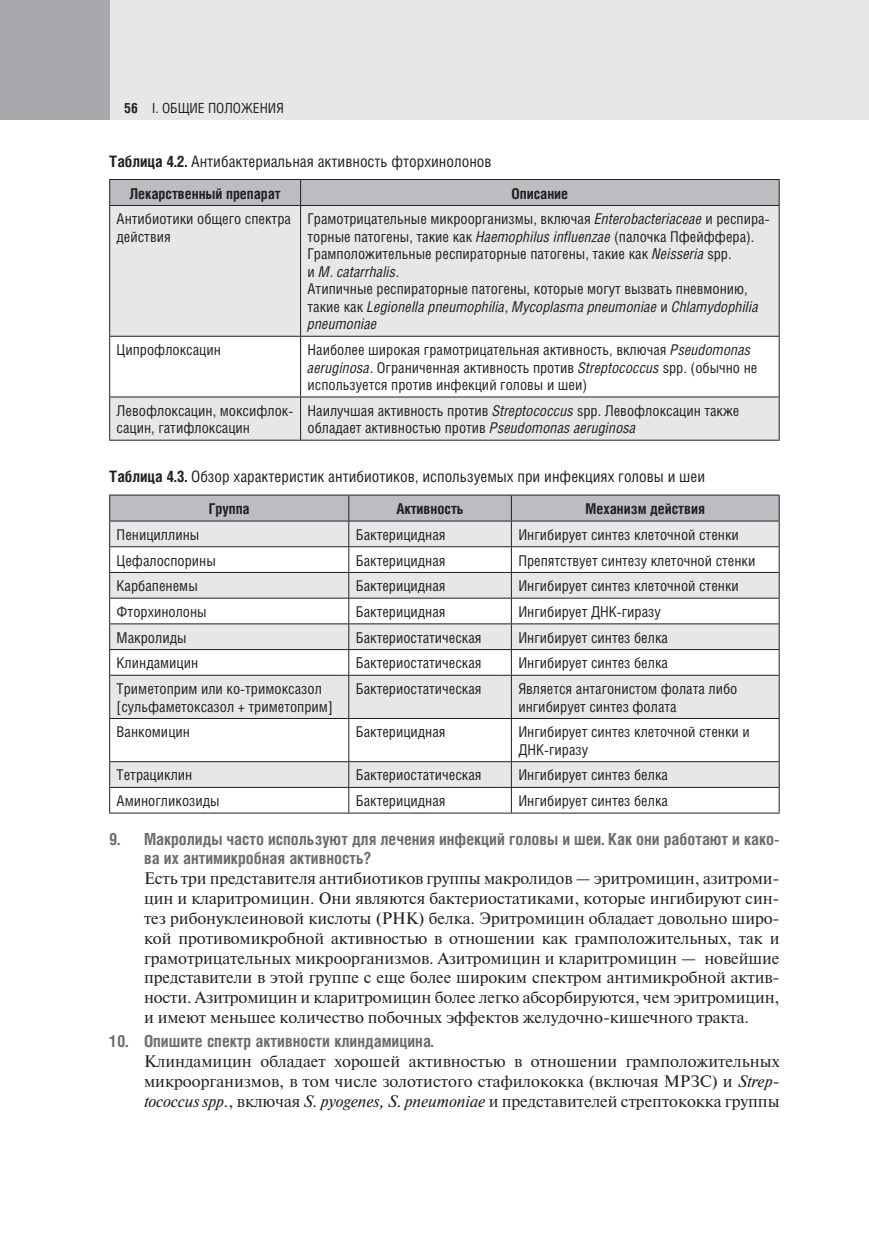
<style>
.page{position:relative;width:869px;height:1241px;background:#fff}
.page>*{position:absolute;margin:0;border:0;box-sizing:border-box;transform-origin:0 0}
.t1{font:16.62px/19.8px "Newton";letter-spacing:-.005em;color:#231f20}
.t2{font:15.75px "Helios Cond";color:#231f20}
.t3{font:14.88px/17.5px "Helios Cond";color:#231f20}
.t4{font:700 14.88px "Helios Cond";color:#231f20}
.t5{font:14px "Helios Cond";color:#231f20}
.s1{font-weight:700}
.s2{font-style:italic}
.s3{font-family:"Helios Cond";font-weight:700;color:#6c6d70}
</style>
<div class="page">
<div style="left:109px;top:0;width:734px;height:119px;background:#e6e7e9"></div>
<div style="left:843px;top:0;width:25px;height:119px;background:#e6e7e9"></div>
<div style="left:0;top:0;width:109px;height:119px;background:#a8a9ad"></div>
<svg style="left:110px;top:206px;width:668px;height:233px;fill:#e6e7e9"></svg>
<hr style="left:300px;top:206px;width:1px;height:130px;background:#231f20">
<hr style="left:300px;top:397px;width:1px;height:42px;background:#231f20">
<hr style="left:778px;top:336px;width:1px;height:60px;background:#231f20">
<hr style="left:109px;top:336px;width:1px;height:60px;background:#231f20">
<hr style="left:300px;top:336px;width:1px;height:60px;background:#231f20">
<div style="left:109px;top:179px;width:670px;height:26px;background:#bcbdc0"></div>
<hr style="left:109px;top:205px;width:191px;height:1px;background:#231f20">
<hr style="left:109px;top:206px;width:1px;height:130px;background:#231f20">
<hr style="left:300px;top:205px;width:479px;height:1px;background:#231f20">
<hr style="left:778px;top:206px;width:1px;height:130px;background:#231f20">
<hr style="left:109px;top:336px;width:670px;height:1px;background:#231f20">
<hr style="left:109px;top:396px;width:191px;height:1px;background:#231f20">
<hr style="left:109px;top:397px;width:1px;height:42px;background:#231f20">
<hr style="left:300px;top:396px;width:479px;height:1px;background:#231f20">
<hr style="left:778px;top:397px;width:1px;height:42px;background:#231f20">
<hr style="left:109px;top:439px;width:670px;height:1px;background:#231f20">
<svg style="left:110px;top:675px;width:668px;height:111px;fill:#e6e7e9"></svg>
<hr style="left:348px;top:675px;width:1px;height:43px;background:#231f20">
<hr style="left:510px;top:675px;width:1px;height:43px;background:#231f20">
<hr style="left:778px;top:718px;width:1px;height:43px;background:#231f20">
<hr style="left:109px;top:718px;width:1px;height:43px;background:#231f20">
<hr style="left:109px;top:812px;width:670px;height:1px;background:#231f20">
<hr style="left:348px;top:718px;width:1px;height:43px;background:#231f20">
<hr style="left:510px;top:718px;width:1px;height:43px;background:#231f20">
<svg style="left:348px;top:762px;width:1px;height:50px"></svg>
<svg style="left:510px;top:762px;width:1px;height:50px"></svg>
<hr style="left:109px;top:494px;width:239px;height:1px;background:#231f20">
<hr style="left:348px;top:494px;width:431px;height:1px;background:#231f20">
<svg style="left:109px;top:495px;width:670px;height:179px"></svg>
<hr style="left:109px;top:649px;width:670px;height:1px;background:#231f20">
<hr style="left:109px;top:674px;width:239px;height:1px;background:#231f20">
<hr style="left:109px;top:675px;width:1px;height:43px;background:#231f20">
<hr style="left:348px;top:674px;width:431px;height:1px;background:#231f20">
<hr style="left:778px;top:675px;width:1px;height:43px;background:#231f20">
<hr style="left:109px;top:718px;width:670px;height:1px;background:#231f20">
<hr style="left:109px;top:761px;width:239px;height:1px;background:#231f20">
<svg style="left:109px;top:762px;width:1px;height:50px"></svg>
<hr style="left:348px;top:761px;width:431px;height:1px;background:#231f20">
<svg style="left:778px;top:762px;width:1px;height:50px"></svg>
<hr style="left:109px;top:786px;width:670px;height:1px;background:#231f20">
<p class="t5" style="left:124px;top:103px;width:161px"><span class="s1">56</span> I. ОБЩИЕ ПОЛОЖЕНИЯ</p>
<p class="t2" style="left:109px;top:155px;width:384px"><span class="s1">Таблица 4.2.</span> Антибактериальная активность фторхинолонов</p>
<p class="t4" style="left:129px;top:188px;width:153px">Лекарственный препарат</p>
<p class="t4" style="left:511px;top:188px;width:58px">Описание</p>
<p class="t3" style="left:117px;top:211px;width:176px">Антибиотики общего спектра действия</p>
<p class="t3" style="left:307px;top:211px;width:463px">Грамотрицательные микроорганизмы, включая <span class="s2">Enterobacteriaceae</span> и респира&shy;торные патогены, такие как <span class="s2">Haemophilus influenzae</span> (палочка Пфейффера).<br>Грамположительные респираторные патогены, такие как <span class="s2">Neisseria</span> spp.<br>и <span class="s2">M. catarrhalis</span>.<br>Атипичные респираторные патогены, которые могут вызвать пневмонию, такие как <span class="s2">Legionella pneumophilia</span>, <span class="s2">Mycoplasma pneumoniae</span> и <span class="s2">Chlamydophilia pneumoniae</span></p>
<p class="t3" style="left:117px;top:342px;width:106px">Ципрофлоксацин</p>
<p class="t3" style="left:307px;top:342px;width:451px">Наиболее широкая грамотрицательная активность, включая <span class="s2">Pseudomonas aeruginosa</span>. Ограниченная активность против <span class="s2">Streptococcus</span> spp. (обычно не используется против инфекций головы и шеи)</p>
<p class="t3" style="left:117px;top:403px;width:178px">Левофлоксацин, моксифлок&shy;сацин, гатифлоксацин</p>
<p class="t3" style="left:307px;top:403px;width:433px">Наилучшая активность против <span class="s2">Streptococcus</span> spp. Левофлоксацин также обладает активностью против <span class="s2">Pseudomonas aeruginosa</span></p>
<p class="t2" style="left:109px;top:471px;width:597px"><span class="s1">Таблица 4.3.</span> Обзор характеристик антибиотиков, используемых при инфекциях головы и шеи</p>
<p class="t4" style="left:209px;top:503px;width:42px">Группа</p>
<p class="t4" style="left:396px;top:503px;width:69px">Активность</p>
<p class="t4" style="left:585px;top:503px;width:121px">Механизм действия</p>
<p class="t3" style="left:117px;top:527px;width:84px">Пенициллины</p>
<p class="t3" style="left:355px;top:527px;width:91px">Бактерицидная</p>
<p class="t3" style="left:518px;top:527px;width:222px">Ингибирует синтез клеточной стенки</p>
<p class="t3" style="left:117px;top:552px;width:101px">Цефалоспорины</p>
<p class="t3" style="left:355px;top:552px;width:91px">Бактерицидная</p>
<p class="t3" style="left:518px;top:552px;width:238px">Препятствует синтезу клеточной стенки</p>
<p class="t3" style="left:117px;top:578px;width:83px">Карбапенемы</p>
<p class="t3" style="left:355px;top:578px;width:91px">Бактерицидная</p>
<p class="t3" style="left:518px;top:578px;width:222px">Ингибирует синтез клеточной стенки</p>
<p class="t3" style="left:117px;top:604px;width:92px">Фторхинолоны</p>
<p class="t3" style="left:355px;top:604px;width:91px">Бактерицидная</p>
<p class="t3" style="left:518px;top:604px;width:144px">Ингибирует ДНК-гиразу</p>
<p class="t3" style="left:117px;top:629px;width:71px">Макролиды</p>
<p class="t3" style="left:355px;top:629px;width:127px">Бактериостатическая</p>
<p class="t3" style="left:518px;top:629px;width:151px">Ингибирует синтез белка</p>
<p class="t3" style="left:117px;top:655px;width:83px">Клиндамицин</p>
<p class="t3" style="left:355px;top:655px;width:127px">Бактериостатическая</p>
<p class="t3" style="left:518px;top:655px;width:151px">Ингибирует синтез белка</p>
<p class="t3" style="left:117px;top:681px;width:217px">Триметоприм или ко-тримоксазол [сульфаметоксазол + триметоприм]</p>
<p class="t3" style="left:355px;top:681px;width:127px">Бактериостатическая</p>
<p class="t3" style="left:518px;top:681px;width:220px">Является антагонистом фолата либо ингибирует синтез фолата</p>
<p class="t3" style="left:117px;top:724px;width:75px">Ванкомицин</p>
<p class="t3" style="left:355px;top:724px;width:91px">Бактерицидная</p>
<p class="t3" style="left:518px;top:724px;width:233px">Ингибирует синтез клеточной стенки и<br>ДНК-гиразу</p>
<p class="t3" style="left:117px;top:767px;width:77px">Тетрациклин</p>
<p class="t3" style="left:355px;top:767px;width:127px">Бактериостатическая</p>
<p class="t3" style="left:518px;top:767px;width:151px">Ингибирует синтез белка</p>
<p class="t3" style="left:117px;top:793px;width:104px">Аминогликозиды</p>
<p class="t3" style="left:355px;top:793px;width:91px">Бактерицидная</p>
<p class="t3" style="left:518px;top:793px;width:151px">Ингибирует синтез белка</p>
<p class="t1" style="left:144px;top:830px;width:636px;text-indent:-35px"><span class="s3">9. Макролиды часто используют для лечения инфекций головы и шеи. Как они работают и како&shy;ва их антимикробная активность?<br></span>Есть три представителя антибиотиков группы макролидов — эритромицин, азитроми&shy;цин и кларитромицин. Они являются бактериостатиками, которые ингибируют син&shy;тез рибонуклеиновой кислоты (РНК) белка. Эритромицин обладает довольно широ&shy;кой противомикробной активностью в отношении как грамположительных, так и грамотрицательных микроорганизмов. Азитромицин и кларитромицин — новейшие представители в этой группе с еще более широким спектром антимикробной актив&shy;ности. Азитромицин и кларитромицин более легко абсорбируются, чем эритромицин, и имеют меньшее количество побочных эффектов желудочно-кишечного тракта.</p>
<p class="t1" style="left:144px;top:1032px;width:636px;text-indent:-35px"><span class="s3">10. Опишите спектр активности клиндамицина.<br></span>Клиндамицин обладает хорошей активностью в отношении грамположительных мик роорганизмов, в том числе золотистого стафилококка (включая МРЗС) и <span class="s2">Strep&shy;tococcus sрp.</span>, включая <span class="s2">S. pyogenes, S. pneumoniae</span> и представителей стрептококка группы</p>
</div>
